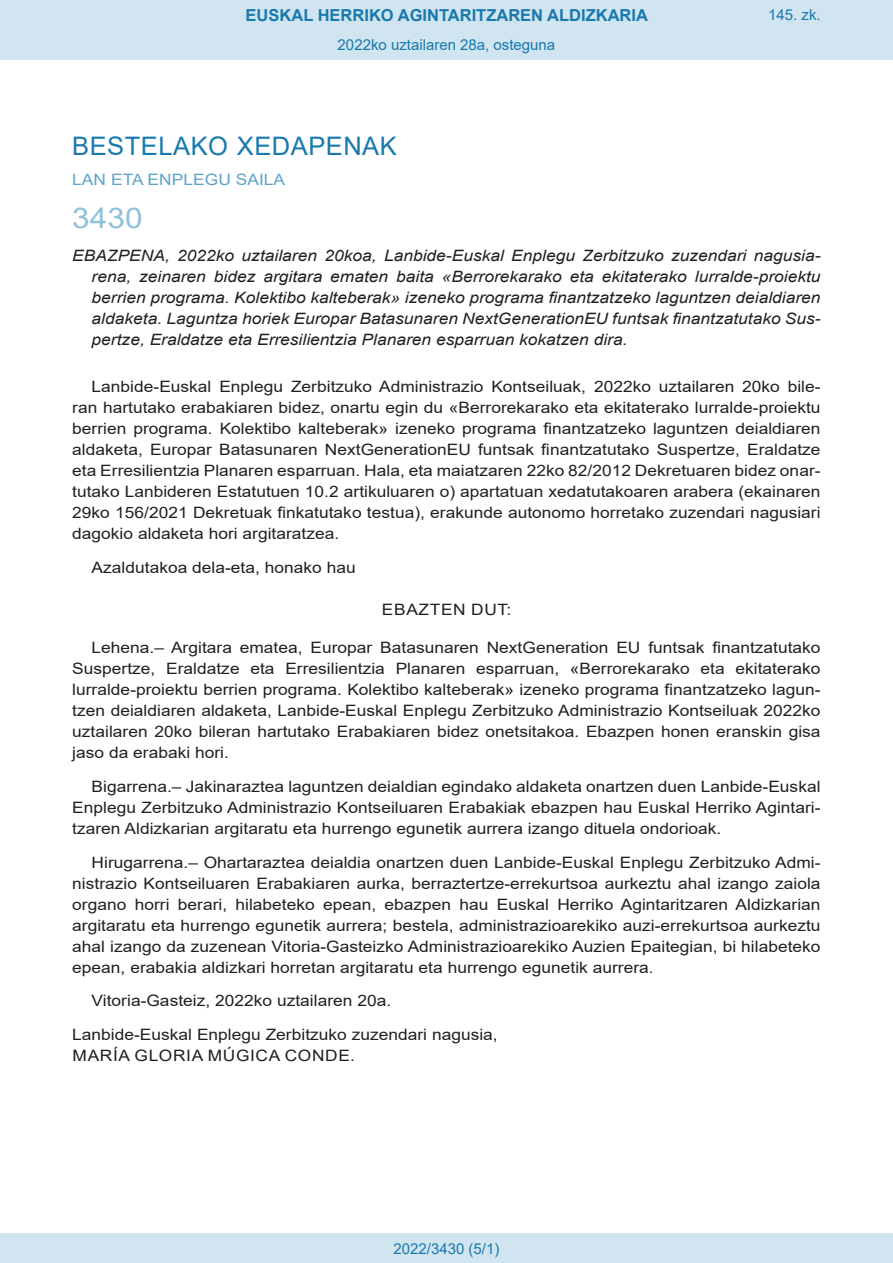
<style>
.page{position:relative;width:893px;height:1263px;background:#fff}
.page>*{position:absolute;margin:0;border:0;box-sizing:border-box;transform-origin:0 0}
.BOPVOrden{font:28.5px "Arial";color:#90c0db;scale:1.11 1}
.BOPVSeccion{font:25.5px "Arial";letter-spacing:.02em;color:#1879ad}
.t1{font:700 16.5px "Arial";color:#1879ad}
.BOPVDetalle{font:15.6px/21px "Arial";color:#231f20;text-align:justify;scale:1.11 1}
.BOPVTitulo{font:italic 15.6px/21px "Arial";color:#231f20;text-align:justify;scale:1.11 1}
.BOPVFirmaPuesto{font:15.6px "Arial";color:#231f20;scale:1.11 1}
.BOPVFirmaLugFec{font:15.6px "Arial";color:#231f20;scale:1.11 1}
.BOPVFirmaNombre{font:15.6px "Arial";letter-spacing:.035em;color:#231f20;scale:1.11 1}
.BOPVOrganismo{font:15.6px "Arial";letter-spacing:.005em;color:#5ea4ca;scale:1.11 1}
.BOPVClave{font:15.6px "Arial";letter-spacing:.035em;color:#231f20;scale:1.11 1}
.Paginacion_Centro{font:15px "Arial";color:#1879ad}
</style>
<div class="page">
<div style="left:0;top:0;width:893px;height:60px;background:#d0e5f0"></div>
<div style="left:0;top:1233px;width:893px;height:30px;background:#d0e5f0"></div>
<p class="t1" style="left:246px;top:3px;width:404px">EUSKAL HERRIKO AGINTARITZAREN ALDIZKARIA</p>
<p class="Paginacion_Centro" style="left:338px;top:35px;width:219px">2022ko uztailaren 28a, osteguna</p>
<p class="Paginacion_Centro" style="left:768px;top:5px;width:54px">145. zk.</p>
<p class="BOPVSeccion" style="left:72px;top:128px;width:326px">BESTELAKO XEDAPENAK</p>
<p class="BOPVOrganismo" style="left:72px;top:169px;width:193px">LAN ETA ENPLEGU SAILA</p>
<p class="BOPVOrden" style="left:72px;top:198px;width:65px">3430</p>
<p class="BOPVTitulo" style="left:92px;top:246px;width:658px;text-indent:-19px">EBAZPENA, 2022ko uztailaren 20koa, Lanbide-Euskal Enplegu Zerbitzuko zuzendari nagusia&shy;rena, zeinaren bidez argitara ematen baita «Berrorekarako eta ekitaterako lurralde-proiektu berrien programa. Kolektibo kalteberak» izeneko programa finantzatzeko laguntzen deialdiaren aldaketa. Laguntza horiek Europar Batasunaren NextGenerationEU funtsak finantzatutako Sus&shy;pertze, Eraldatze eta Erresilientzia Planaren esparruan kokatzen dira.</p>
<p class="BOPVDetalle" style="left:72px;top:376px;width:676px;text-indent:19px">Lanbide-Euskal Enplegu Zerbitzuko Administrazio Kontseiluak, 2022ko uztailaren 20ko bile&shy;ran hartutako erabakiaren bidez, onartu egin du «Berrorekarako eta ekitaterako lurralde-proiektu berrien programa. Kolektibo kalteberak» izeneko programa finantzatzeko laguntzen deialdiaren aldaketa, Europar Batasunaren NextGenerationEU funtsak finantzatutako Suspertze, Eraldatze eta Erresilientzia Planaren esparruan. Hala, eta maiatzaren 22ko 82/2012 Dekretuaren bidez onar&shy;tutako Lanbideren Estatutuen 10.2 artikuluaren o) apartatuan xedatutakoaren arabera (ekainaren 29ko 156/2021 Dekretuak finkatutako testua), erakunde autonomo horretako zuzendari nagusiari dagokio aldaketa hori argitaratzea.</p>
<p class="BOPVDetalle" style="left:92px;top:557px;width:239px">Azaldutakoa dela-eta, honako hau</p>
<p class="BOPVClave" style="left:382px;top:599px;width:118px">EBAZTEN DUT:</p>
<p class="BOPVDetalle" style="left:72px;top:637px;width:676px;text-indent:19px">Lehena.– Argitara ematea, Europar Batasunaren NextGeneration EU funtsak finantzatutako Suspertze, Eraldatze eta Erresilientzia Planaren esparruan, «Berrorekarako eta ekitaterako lurralde-proiektu berrien programa. Kolektibo kalteberak» izeneko programa finantzatzeko lagun&shy;tzen deialdiaren aldaketa, Lanbide-Euskal Enplegu Zerbitzuko Administrazio Kontseiluak 2022ko uztailaren 20ko bileran hartutako Erabakiaren bidez onetsitakoa. Ebazpen honen eranskin gisa jaso da erabaki hori.</p>
<p class="BOPVDetalle" style="left:72px;top:776px;width:676px;text-indent:19px">Bigarrena.– Jakinaraztea laguntzen deialdian egindako aldaketa onartzen duen Lanbide-Euskal Enplegu Zerbitzuko Administrazio Kontseiluaren Erabakiak ebazpen hau Euskal Herriko Agintari&shy;tzaren Aldizkarian argitaratu eta hurrengo egunetik aurrera izango dituela ondorioak.</p>
<p class="BOPVDetalle" style="left:72px;top:851px;width:676px;text-indent:19px">Hirugarrena.– Ohartaraztea deialdia onartzen duen Lanbide-Euskal Enplegu Zerbitzuko Admi&shy;nistrazio Kontseiluaren Erabakiaren aurka, berraztertze-errekurtsoa aurkeztu ahal izango zaiola organo horri berari, hilabeteko epean, ebazpen hau Euskal Herriko Agintaritzaren Aldizkarian argitaratu eta hurrengo egunetik aurrera; bestela, administrazioarekiko auzi-errekurtsoa aurkeztu ahal izango da zuzenean Vitoria-Gasteizko Administrazioarekiko Auzien Epaitegian, bi hilabeteko epean, erabakia aldizkari horretan argitaratu eta hurrengo egunetik aurrera.</p>
<p class="BOPVFirmaLugFec" style="left:92px;top:990px;width:271px">Vitoria-Gasteiz, 2022ko uztailaren 20a.</p>
<p class="BOPVFirmaPuesto" style="left:72px;top:1024px;width:385px">Lanbide-Euskal Enplegu Zerbitzuko zuzendari nagusia,</p>
<p class="BOPVFirmaNombre" style="left:73px;top:1045px;width:256px">MARÍA GLORIA MÚGICA CONDE.</p>
<p class="Paginacion_Centro" style="left:393px;top:1238px;width:107px">2022/3430 (5/1)</p>
</div>
